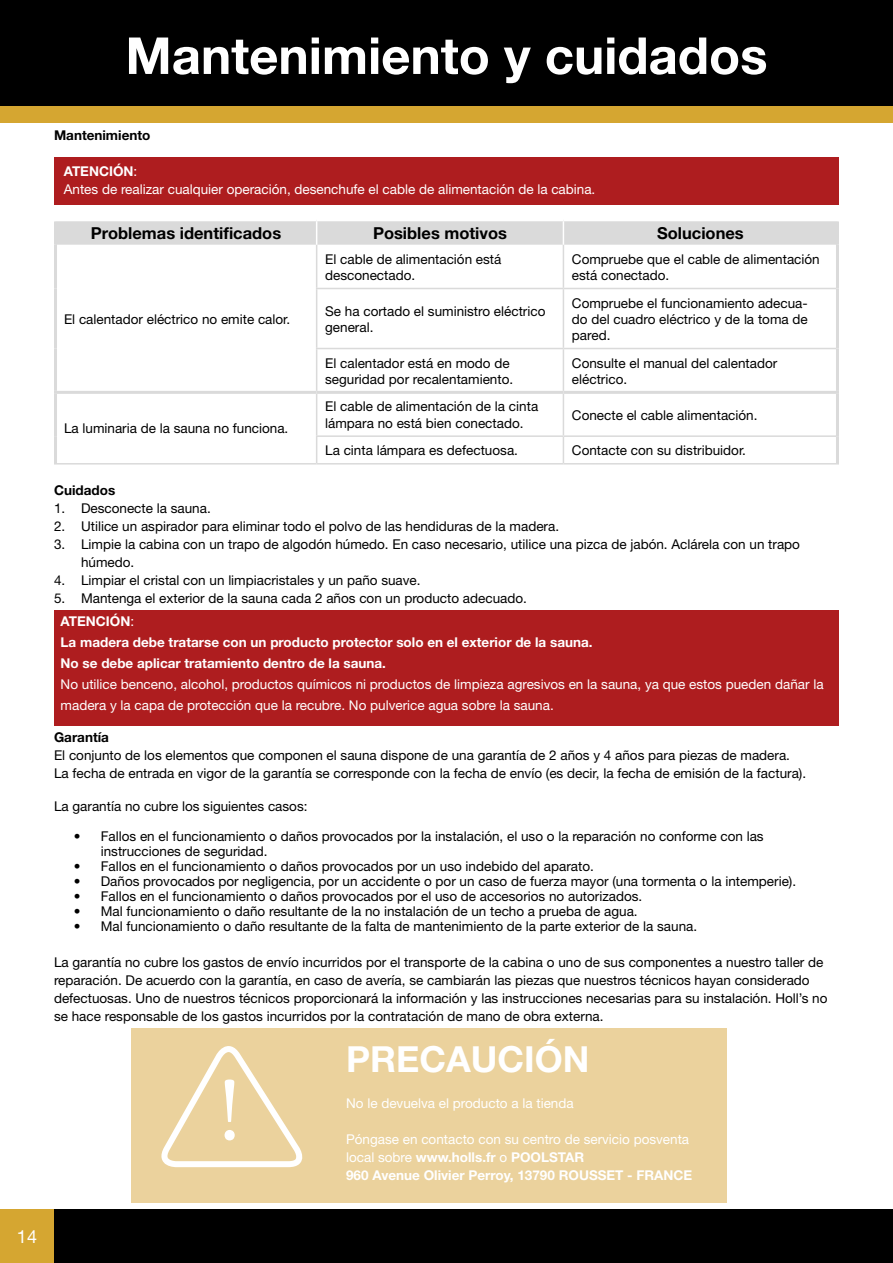
<style>
.page{position:relative;width:893px;height:1263px;background:#fff}
.page>*{position:absolute;margin:0;border:0;box-sizing:border-box;transform-origin:0 0}
.t1{font:90px "Minion Pro";color:#fff}
.t2{font:700 51px "Helvetica Neue";color:#fff}
.t3{font:700 36px "Helvetica Neue";color:#fff}
.t4{font:18px "Helvetica Neue";color:#fff}
.t5{font:700 16.5px "Helvetica Neue";color:#000}
.t6{font:13.5px/16.2px "Helvetica Neue";color:#000}
.t7{font:13.5px/18px "Helvetica Neue";color:#fff}
.t8{font:700 13.5px/18px "Helvetica Neue";color:#fff}
.t9{font:700 13.5px "Helvetica Neue";color:#000}
.s1{font-weight:700}
.s2{font-weight:400}
</style>
<div class="page">
<div style="left:0;top:1209px;width:893px;height:54px;background:#000"></div>
<div style="left:0;top:1209px;width:54px;height:54px;background:#d5a631"></div>
<div style="left:0;top:0;width:893px;height:106px;background:#000"></div>
<div style="left:0;top:106px;width:893px;height:17px;background:#d5a631"></div>
<div style="left:132px;top:1028px;width:595px;height:174px;background:#ebd29d"></div>
<svg style="left:161px;top:1046px;width:142px;height:122px"></svg>
<hr style="left:316px;top:245px;width:1px;height:43px;background:#dadada">
<hr style="left:563px;top:245px;width:1px;height:43px;background:#dadada">
<hr style="left:316px;top:288px;width:247px;height:1px;background:#dadada">
<hr style="left:316px;top:289px;width:1px;height:59px;background:#dadada">
<hr style="left:563px;top:288px;width:273px;height:1px;background:#dadada">
<hr style="left:563px;top:289px;width:1px;height:59px;background:#dadada">
<hr style="left:316px;top:348px;width:247px;height:1px;background:#dadada">
<hr style="left:316px;top:349px;width:1px;height:42px;background:#dadada">
<hr style="left:563px;top:348px;width:273px;height:1px;background:#dadada">
<hr style="left:563px;top:349px;width:1px;height:42px;background:#dadada">
<hr style="left:54px;top:463px;width:263px;height:1px;background:#dadada">
<hr style="left:316px;top:394px;width:1px;height:41px;background:#dadada">
<hr style="left:563px;top:394px;width:1px;height:41px;background:#dadada">
<hr style="left:316px;top:435px;width:247px;height:2px;background:#dadada">
<svg style="left:316px;top:437px;width:1px;height:26px"></svg>
<hr style="left:563px;top:435px;width:273px;height:2px;background:#dadada">
<svg style="left:563px;top:437px;width:1px;height:26px"></svg>
<hr style="left:317px;top:463px;width:246px;height:1px;background:#dadada">
<hr style="left:563px;top:463px;width:276px;height:1px;background:#dadada">
<svg style="left:57px;top:221px;width:779px;height:24px"></svg>
<hr style="left:54px;top:245px;width:3px;height:43px;background:#dadada">
<hr style="left:54px;top:288px;width:3px;height:60px;background:#dadada">
<hr style="left:54px;top:348px;width:3px;height:43px;background:#dadada">
<hr style="left:836px;top:245px;width:3px;height:43px;background:#dadada">
<hr style="left:836px;top:288px;width:3px;height:60px;background:#dadada">
<hr style="left:836px;top:348px;width:3px;height:43px;background:#dadada">
<hr style="left:54px;top:394px;width:3px;height:42px;background:#dadada">
<hr style="left:54px;top:436px;width:3px;height:27px;background:#dadada">
<hr style="left:836px;top:394px;width:3px;height:42px;background:#dadada">
<hr style="left:836px;top:436px;width:3px;height:27px;background:#dadada">
<hr style="left:54px;top:391px;width:263px;height:3px;background:#dadada">
<hr style="left:317px;top:391px;width:246px;height:3px;background:#dadada">
<hr style="left:563px;top:391px;width:276px;height:3px;background:#dadada">
<hr style="left:54px;top:221px;width:3px;height:24px;background:#dadada">
<hr style="left:836px;top:221px;width:3px;height:24px;background:#dadada">
<div style="left:54px;top:158px;width:785px;height:47px;background:#ae1d1f"></div>
<div style="left:54px;top:610px;width:785px;height:116px;background:#ae1d1f"></div>
<h2 class="t2" style="left:125px;top:24px;width:644px">Mantenimiento y cuidados</h2>
<p class="t9" style="left:54px;top:127px;width:98px">Mantenimiento</p>
<p class="t7" style="left:64px;top:162px;width:533px"><span class="s1">ATENCIÓN</span>:<br>Antes de realizar cualquier operación, desenchufe el cable de alimentación de la cabina.</p>
<p class="t5" style="left:91px;top:223px;width:192px">Problemas identificados</p>
<p class="t5" style="left:373px;top:223px;width:136px">Posibles motivos</p>
<p class="t5" style="left:657px;top:223px;width:88px">Soluciones</p>
<p class="t6" style="left:64px;top:311px;width:228px">El calentador eléctrico no emite calor.</p>
<p class="t6" style="left:64px;top:420px;width:226px">La luminaria de la sauna no funciona.</p>
<p class="t6" style="left:325px;top:251px;width:178px">El cable de alimentación está desconectado.</p>
<p class="t6" style="left:572px;top:251px;width:249px">Compruebe que el cable de alimentación está conectado.</p>
<p class="t6" style="left:325px;top:303px;width:222px">Se ha cortado el suministro eléctrico general.</p>
<p class="t6" style="left:572px;top:294px;width:237px;text-align:justify">Compruebe el funcionamiento adecua&shy;do del cuadro eléctrico y de la toma de pared.</p>
<p class="t6" style="left:325px;top:355px;width:190px">El calentador está en modo de seguridad por recalentamiento.</p>
<p class="t6" style="left:572px;top:355px;width:207px">Consulte el manual del calentador eléctrico.</p>
<p class="t6" style="left:325px;top:398px;width:215px">El cable de alimentación de la cinta lámpara no está bien conectado.</p>
<p class="t6" style="left:572px;top:406px;width:187px">Conecte el cable alimentación.</p>
<p class="t6" style="left:325px;top:442px;width:194px">La cinta lámpara es defectuosa.</p>
<p class="t6" style="left:572px;top:442px;width:176px">Contacte con su distribuidor.</p>
<p class="t9" style="left:54px;top:481px;width:63px">Cuidados</p>
<p class="t6" style="left:54px;top:499px;width:158px">1. Desconecte la sauna.</p>
<p class="t6" style="left:54px;top:517px;width:507px">2. Utilice un aspirador para eliminar todo el polvo de las hendiduras de la madera.</p>
<p class="t6" style="left:81px;top:535px;width:720px;line-height:18px;text-indent:-27px">3. Limpie la cabina con un trapo de algodón húmedo. En caso necesario, utilice una pizca de jabón. Aclárela con un trapo húmedo.</p>
<p class="t6" style="left:54px;top:571px;width:368px">4. Limpiar el cristal con un limpiacristales y un paño suave.</p>
<p class="t6" style="left:54px;top:589px;width:474px">5. Mantenga el exterior de la sauna cada 2 años con un producto adecuado.</p>
<p class="t8" style="left:61px;top:610px;width:533px;line-height:21px">ATENCIÓN<span class="s2">:<br></span>La madera debe tratarse con un producto protector solo en el exterior de la sauna.<br>No se debe aplicar tratamiento dentro de la sauna.</p>
<p class="t7" style="left:61px;top:674px;width:764px;line-height:21px">No utilice benceno, alcohol, productos químicos ni productos de limpieza agresivos en la sauna, ya que estos pueden dañar la madera y la capa de protección que la recubre. No pulverice agua sobre la sauna.</p>
<p class="t9" style="left:54px;top:728px;width:56px">Garantía</p>
<p class="t6" style="left:54px;top:746px;width:754px;line-height:18px">El conjunto de los elementos que componen el sauna dispone de una garantía de 2 años y 4 años para piezas de madera.<br>La fecha de entrada en vigor de la garantía se corresponde con la fecha de envío (es decir, la fecha de emisión de la factura).</p>
<p class="t6" style="left:54px;top:797px;width:255px">La garantía no cubre los siguientes casos:</p>
<p class="t6" style="left:101px;top:828px;width:664px;line-height:15px;text-indent:-27px">• Fallos en el funcionamiento o daños provocados por la instalación, el uso o la reparación no conforme con las instrucciones de seguridad.</p>
<p class="t6" style="left:74px;top:857px;width:522px">• Fallos en el funcionamiento o daños provocados por un uso indebido del aparato.</p>
<p class="t6" style="left:74px;top:872px;width:724px">• Daños provocados por negligencia, por un accidente o por un caso de fuerza mayor (una tormenta o la intemperie).</p>
<p class="t6" style="left:74px;top:887px;width:570px">• Fallos en el funcionamiento o daños provocados por el uso de accesorios no autorizados.</p>
<p class="t6" style="left:74px;top:902px;width:565px">• Mal funcionamiento o daño resultante de la no instalación de un techo a prueba de agua.</p>
<p class="t6" style="left:74px;top:917px;width:625px">• Mal funcionamiento o daño resultante de la falta de mantenimiento de la parte exterior de la sauna.</p>
<p class="t6" style="left:54px;top:953px;width:775px;line-height:18px">La garantía no cubre los gastos de envío incurridos por el transporte de la cabina o uno de sus componentes a nuestro taller de reparación. De acuerdo con la garantía, en caso de avería, se cambiarán las piezas que nuestros técnicos hayan considerado defectuosas. Uno de nuestros técnicos proporcionará la información y las instrucciones necesarias para su instalación. Holl’s no se hace responsable de los gastos incurridos por la contratación de mano de obra externa.</p>
<h3 class="t3" style="left:346px;top:1037px;width:245px">PRECAUCIÓN</h3>
<p class="t7" style="left:346px;top:1094px;width:229px">No le devuelva el producto a la tienda</p>
<p class="t8" style="left:346px;top:1130px;width:348px"><span class="s2">Póngase en contacto con su centro de servicio posventa local sobre</span> www.holls.fr <span class="s2">o</span> POOLSTAR<br>960 Avenue Olivier Perroy, 13790 ROUSSET - FRANCE</p>
<h1 class="t1" style="left:217px;top:1050px;width:26px">!</h1>
<h3 class="t4" style="left:17px;top:1226px;width:22px">14</h3>
</div>
